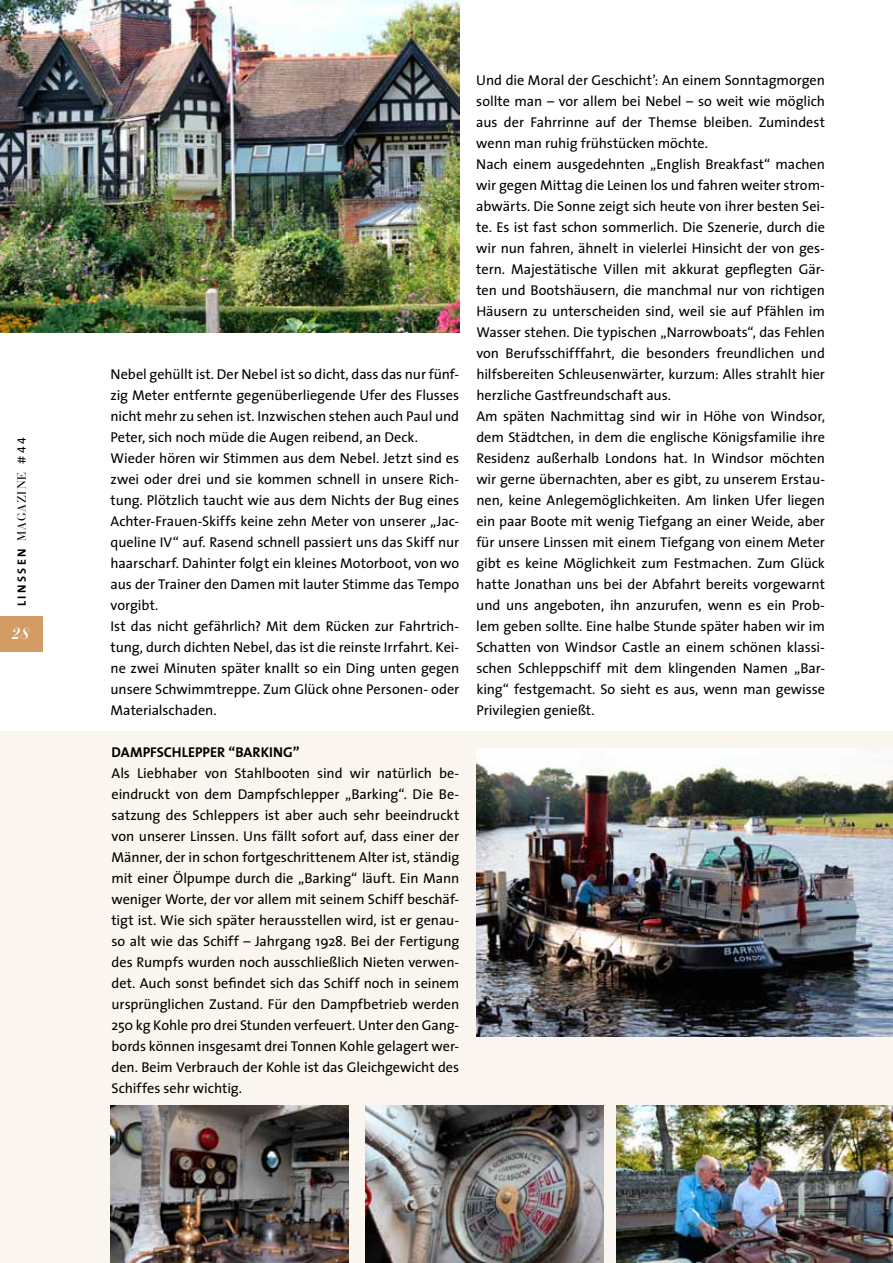
<style>
.page{position:relative;width:893px;height:1263px;background:#fff}
.page>*{position:absolute;margin:0;border:0;box-sizing:border-box;transform-origin:0 0}
.t1{font:italic 700 16.05px "Bauer Bodoni";color:#fff}
.t2{font:14.25px/21px "The Sans";letter-spacing:-.005em;color:#000}
.t3{font:700 14.25px "The Sans";letter-spacing:.005em;color:#000}
.t4{font:12px "Bauer Bodoni";letter-spacing:.085em;color:#000}
.s1{font-family:"The Sans";font-weight:700}
.s2{font-family:"The Sans"}
.s3{font-family:"The Sans Expert"}
</style>
<div class="page">
<div style="left:0;top:731px;width:893px;height:532px;background:#faf5ef"></div>
<img style="left:0;top:0;width:459px;height:333px">
<img style="left:366px;top:1106px;width:238px;height:157px">
<img style="left:476px;top:748px;width:417px;height:288px">
<img style="left:111px;top:1106px;width:238px;height:157px">
<img style="left:617px;top:1106px;width:276px;height:157px">
<div style="left:0;top:616px;width:43px;height:36px;background:#d19d65"></div>
<p class="t4" style="left:15px;top:606px;width:170px;rotate:-90deg"><span class="s1">LINSSEN</span> magazine <span class="s2">#</span><span class="s3">44</span></p>
<p class="t1" style="left:12px;top:623px;width:19px">28</p>
<p class="t2" style="left:111px;top:363px;width:350px">Nebel gehüllt ist. Der Nebel ist so dicht, dass das nur fünf&shy;zig Meter entfernte gegenüberliegende Ufer des Flusses nicht mehr zu sehen ist. I nzwischen stehen auch Paul und Peter, sich noch müde die Augen reibend, an Deck.<br>Wieder hören wir Stimmen aus dem Nebel. Jetzt sind es zwei oder drei und sie kommen schnell in unsere Rich&shy;tung. Plötzlich taucht wie aus dem N ichts der Bug eines Achter-Frauen-Skiffs keine zehn Meter von unserer „Jac&shy;queline IV“ auf. Rasend schnell passiert uns das Skiff nur haarscharf. Dahinter folgt ein kleines Motorboot, von wo aus der Trainer den Damen mit lauter Stimme das Tempo vorgibt.<br>Ist das nicht gefährlich? Mit dem Rücken zur Fahrtrich&shy;tung, durch dichten Nebel, das ist die reinste I rrfahrt. Kei&shy;ne zwei Minuten später knallt so ein Ding unten gegen unsere Schwimmtreppe. Zum Glück ohne Personen- oder Materialschaden.</p>
<p class="t3" style="left:112px;top:740px;width:190px">DAMPFSCHLEPPER “BARKING”</p>
<p class="t2" style="left:112px;top:763px;width:349px;text-align:justify">Als Liebhaber von Stahlbooten sind wir natürlich be&shy;eindruckt von dem Dampfschlepper „Barking“. Die Be&shy;satzung des Schleppers ist aber auch sehr beeindruckt von unserer Linssen. Uns fällt sofort auf, dass einer der Männer, der in schon fortgeschrittenem Alter ist, ständig mit einer Ölpumpe durch die „Barking“ läuft. Ein Mann weniger Worte, der vor allem mit seinem Schiff beschäf&shy;tigt ist. Wie sich später herausstellen wird, ist er genau&shy;so alt wie das Schiff – Jahrgang 1928. Bei der Fertigung des Rumpfs wurden noch ausschließlich N ieten verwen&shy;det. Auch sonst befindet sich das Schiff noch in seinem ursprünglichen Zustand. Für den Dampfbetrieb werden 250 kg Kohle pro drei Stunden verfeuert. Unter den Gang&shy;bords können insgesamt drei Tonnen Kohle gelagert wer&shy;den. Beim Verbrauch der Kohle ist das Gleichgewicht des Schiffes sehr wichtig.</p>
<p class="t2" style="left:476px;top:69px;width:350px">Und die Moral der Geschicht’: An einem Sonntagmorgen sollte man – vor allem bei Nebel – so weit wie möglich aus der Fahrrinne auf der Themse bleiben. Zumindest wenn man ruhig frühstücken möchte.<br>Nach einem ausgedehnten „English Breakfast“ machen wir gegen Mittag die Leinen los und fahren weiter strom&shy;abwärts. Die Sonne zeigt sich heute von ihrer besten Sei&shy;te. Es ist fast schon sommerlich. Die Szenerie, durch die wir nun fahren, ähnelt in vielerlei Hinsicht der von ges&shy;tern. Majestätische Villen mit akkurat gepflegten Gär&shy;ten und Bootshäusern, die manchmal nur von richtigen Häusern zu unterscheiden sind, weil sie auf Pfählen im Wasser stehen. Die typischen „Narrowboats“, das Fehlen von Berufsschifffahrt, die besonders freundlichen und hilfsbereiten Schleusenwärter, kurzum: Alles strahlt hier herzliche Gastfreundschaft aus.<br>Am späten Nachmittag sind wir in Höhe von Windsor, dem Städtchen, in dem die englische Königsfamilie ihre Residenz außerhalb Londons hat. I n Windsor möchten wir gerne übernachten, aber es gibt, zu unserem Erstau&shy;nen, keine Anlegemöglichkeiten. Am linken Ufer liegen ein paar Boote mit wenig Tiefgang an einer Weide, aber für unsere Linssen mit einem Tiefgang von einem Meter gibt es keine Möglichkeit zum Festmachen. Zum Glück hatte Jonathan uns bei der Abfahrt bereits vorgewarnt und uns angeboten, ihn anzurufen, wenn es ein Prob&shy;lem geben sollte. Eine halbe Stunde später haben wir im Schatten von Windsor Castle an einem schönen klassi&shy;schen Schleppschiff mit dem klingenden Namen „Bar&shy;king“ festgemacht. So sieht es aus, wenn man gewisse Privilegien genießt.</p>
</div>
